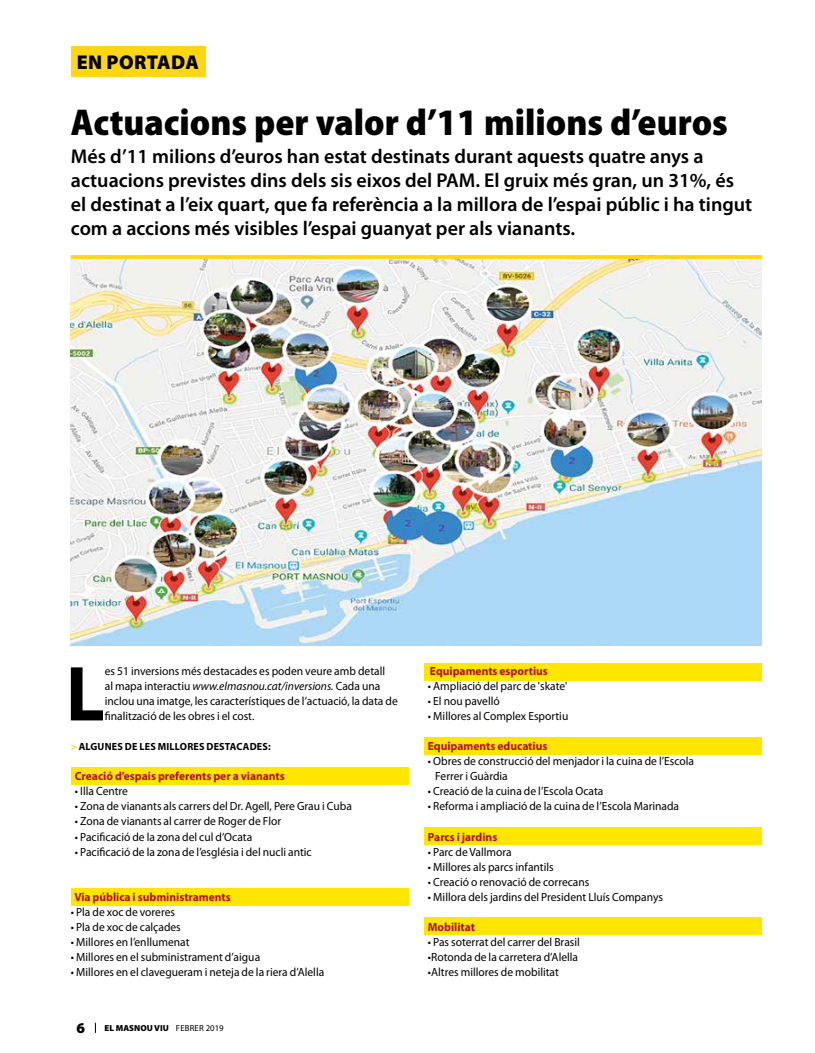
<style>
.page{position:relative;width:815px;height:1053px;background:#fff}
.page>*{position:absolute;margin:0;border:0;box-sizing:border-box;transform-origin:0 0}
.t1{font:700 78.62px "Myriad Pro";color:#000}
.t2{font:900 semi-condensed 37.5px "Myriad Pro";color:#000}
.t3{font:600 20px/24px "Myriad Pro";color:#000}
.t4{font:900 20px "Myriad Pro";letter-spacing:.02em;color:#000}
.t5{font:900 15px "Myriad Pro";color:#000}
.t6{font:11.88px/15px "Myriad Pro";color:#000}
.t7{font:700 11.88px "Myriad Pro";color:#b20e10}
.t8{font:700 10.38px "Myriad Pro";letter-spacing:.02em;color:#000}
.t9{font:900 8.75px "Myriad Pro";color:#000}
.s1{font-style:italic}
.s2{color:#ffd613}
.s3{font-weight:400}
</style>
<div class="page">
<img style="left:71px;top:259px;width:691px;height:386px">
<div style="left:71px;top:887px;width:338px;height:18px;background:#ffe600"></div>
<div style="left:71px;top:767px;width:338px;height:18px;background:#ffe600"></div>
<div style="left:424px;top:917px;width:338px;height:18px;background:#ffe600"></div>
<div style="left:424px;top:663px;width:338px;height:18px;background:#ffe600"></div>
<div style="left:424px;top:737px;width:338px;height:18px;background:#ffe600"></div>
<div style="left:424px;top:827px;width:338px;height:18px;background:#ffe600"></div>
<div style="left:71px;top:46px;width:135px;height:31px;background:#ffd613"></div>
<svg style="left:71px;top:255px;width:691px;height:4px;background:#fdd71f"></svg>
<h3 class="t4" style="left:77px;top:49px;width:124px">EN PORTADA</h3>
<h2 class="t2" style="left:71px;top:101px;width:658px">Actuacions per valor d’11 milions d’euros</h2>
<p class="t3" style="left:71px;top:143px;width:683px">Més d’11 milions d’euros han estat destinats durant aquests quatre anys a actuacions previstes dins dels sis eixos del PAM. El gruix més gran, un 31%, és el destinat a l’eix quart, que fa referència a la millora de l’espai públic i ha tingut com a accions més visibles l’espai guanyat per als vianants.</p>
<h1 class="t1" style="left:66px;top:642px;width:40px">L</h1>
<p class="t6" style="left:105px;top:663px;width:294px">es 51 inversions més destacades es poden veure amb detall<br>al mapa interactiu <span class="s1">www.elmasnou.cat/inversions.</span> Cada una inclou una imatge, les característiques de l’actuació, la data de finalització de les obres i el cost.</p>
<p class="t8" style="left:71px;top:740px;width:201px"><span class="s2">&gt;</span> ALGUNES DE LES MILLORES DESTACADES:</p>
<p class="t7" style="left:75px;top:768px;width:212px">Creació d’espais preferents per a vianants</p>
<p class="t6" style="left:75px;top:783px;width:55px">• Illa Centre</p>
<p class="t6" style="left:75px;top:798px;width:278px">• Zona de vianants als carrers del Dr. Agell, Pere Grau i Cuba</p>
<p class="t6" style="left:75px;top:813px;width:208px">• Zona de vianants al carrer de Roger de Flor</p>
<p class="t6" style="left:75px;top:828px;width:179px">• Pacificació de la zona del cul d’Ocata</p>
<p class="t6" style="left:75px;top:843px;width:238px">• Pacificació de la zona de l’església i del nucli antic</p>
<p class="t7" style="left:74px;top:888px;width:158px">Via pública i subministraments</p>
<p class="t6" style="left:71px;top:903px;width:106px">• Pla de xoc de voreres</p>
<p class="t6" style="left:71px;top:918px;width:111px">• Pla de xoc de calçades</p>
<p class="t6" style="left:71px;top:933px;width:120px">• Millores en l’enllumenat</p>
<p class="t6" style="left:71px;top:948px;width:191px">• Millores en el subministrament d’aigua</p>
<p class="t6" style="left:71px;top:963px;width:255px">• Millores en el clavegueram i neteja de la riera d’Alella</p>
<p class="t5" style="left:76px;top:1017px;width:10px">6</p>
<p class="t9" style="left:105px;top:1022px;width:121px">EL MASNOU VIU <span class="s3">FEBRER 2019</span></p>
<p class="t7" style="left:430px;top:663px;width:120px">Equipaments esportius</p>
<p class="t6" style="left:428px;top:678px;width:141px">• Ampliació del parc de 'skate'</p>
<p class="t6" style="left:428px;top:693px;width:73px">• El nou pavelló</p>
<p class="t6" style="left:428px;top:708px;width:142px">• Millores al Complex Esportiu</p>
<p class="t7" style="left:428px;top:738px;width:121px">Equipaments educatius</p>
<p class="t6" style="left:435px;top:753px;width:260px;text-indent:-7px">• Obres de construcció del menjador i la cuina de l’Escola<br>Ferrer i Guàrdia</p>
<p class="t6" style="left:428px;top:783px;width:177px">• Creació de la cuina de l’Escola Ocata</p>
<p class="t6" style="left:428px;top:798px;width:253px">• Reforma i ampliació de la cuina de l’Escola Marinada</p>
<p class="t7" style="left:428px;top:828px;width:71px">Parcs i jardins</p>
<p class="t6" style="left:428px;top:843px;width:85px">• Parc de Vallmora</p>
<p class="t6" style="left:428px;top:858px;width:127px">• Millores als parcs infantils</p>
<p class="t6" style="left:428px;top:873px;width:163px">• Creació o renovació de correcans</p>
<p class="t6" style="left:428px;top:888px;width:236px">• Millora dels jardins del President Lluís Companys</p>
<p class="t7" style="left:428px;top:918px;width:49px">Mobilitat</p>
<p class="t6" style="left:428px;top:933px;width:153px">• Pas soterrat del carrer del Brasil</p>
<p class="t6" style="left:428px;top:948px;width:152px">•Rotonda de la carretera d’Alella</p>
<p class="t6" style="left:428px;top:963px;width:132px">•Altres millores de mobilitat</p>
</div>
